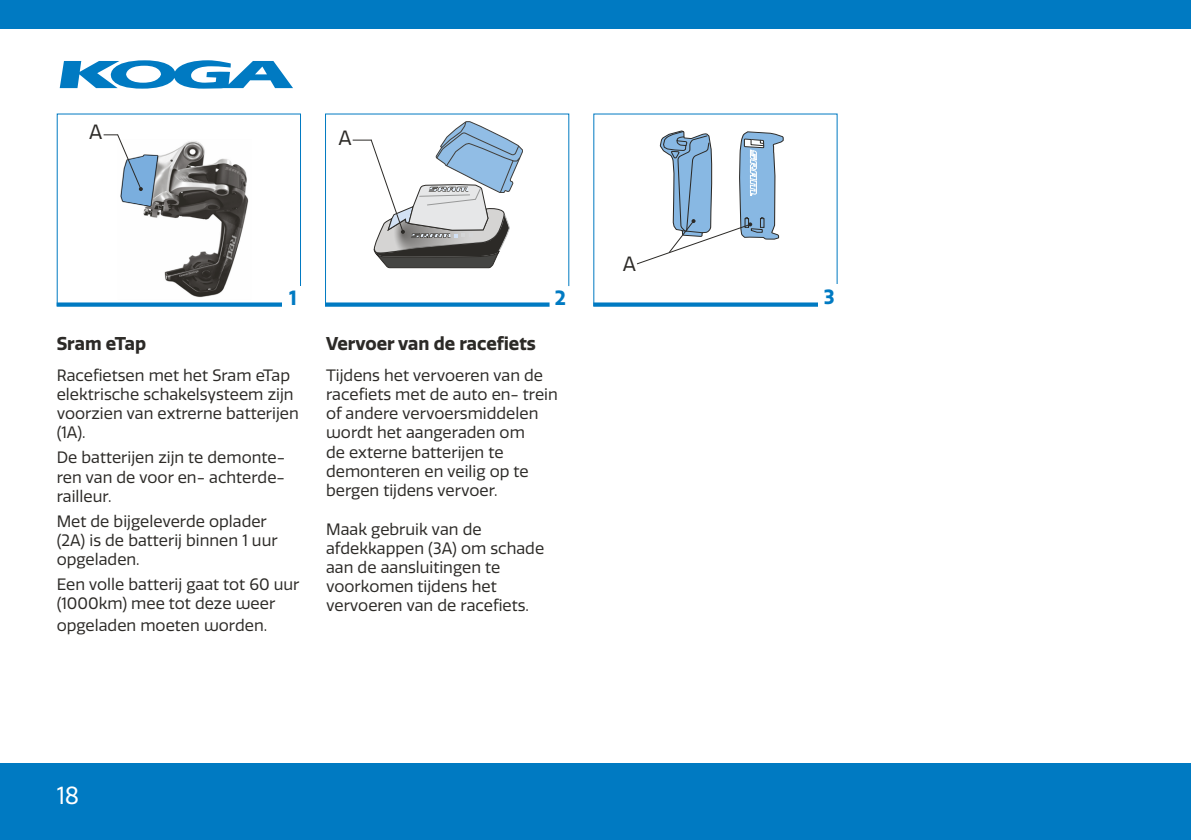
<style>
.page{position:relative;width:1191px;height:840px;background:#fff}
.page>*{position:absolute;margin:0;border:0;box-sizing:border-box;transform-origin:0 0}
.t1{font:24px "Quatro";color:#fff}
.t2{font:20px "Quatro";color:#2c2a27}
.t3{font:700 20px "Quatro";color:#007ac2}
.t4{font:700 18px "Quatro";color:#2c2a27}
.t5{font:16px/19.2px "Quatro";color:#2c2a27}
</style>
<div class="page">
<div style="left:325px;top:113px;width:244px;height:193px;background:#fff;border:1px solid #007ac2"></div>
<svg style="left:353px;top:121px;width:170px;height:148px"></svg>
<svg style="left:636px;top:130px;width:147px;height:135px"></svg>
<img style="left:120px;top:141px;width:129px;height:157px">
<svg style="left:104px;top:134px;width:39px;height:57px"></svg>
<div style="left:0;top:0;width:1191px;height:28px;background:#007ac2"></div>
<div style="left:0;top:763px;width:1191px;height:76px;background:#007ac2"></div>
<svg style="left:60px;top:60px;width:233px;height:29px"></svg>
<svg style="left:57px;top:302px;width:225px;height:4px"></svg>
<svg style="left:325px;top:302px;width:224px;height:4px"></svg>
<svg style="left:593px;top:302px;width:224px;height:4px"></svg>
<div style="left:549px;top:286px;width:23px;height:22px;background:#fff"></div>
<p class="t2" style="left:89px;top:121px;width:15px">A</p>
<p class="t2" style="left:338px;top:126px;width:15px">A</p>
<p class="t2" style="left:622px;top:252px;width:15px">A</p>
<p class="t3" style="left:289px;top:286px;width:9px">1</p>
<p class="t3" style="left:555px;top:286px;width:13px">2</p>
<p class="t3" style="left:823px;top:284px;width:12px">3</p>
<p class="t4" style="left:57px;top:333px;width:91px">Sram eTap</p>
<p class="t5" style="left:57px;top:365px;width:244px">Racefietsen met het Sram eTap elektrische schakelsysteem zijn voorzien van extrerne batterijen (1A).</p>
<p class="t5" style="left:57px;top:448px;width:230px;text-align:justify">De batterijen zijn te demonte&shy;ren van de voor en- achterde&shy;railleur.</p>
<p class="t5" style="left:57px;top:511px;width:222px">Met de bijgeleverde oplader (2A) is de batterij binnen 1 uur opgeladen.</p>
<p class="t5" style="left:57px;top:574px;width:244px">Een volle batterij gaat tot 60 uur (1000km) mee tot deze weer</p>
<p class="t5" style="left:57px;top:615px;width:212px">opgeladen moeten worden.</p>
<p class="t4" style="left:326px;top:333px;width:211px">Vervoer van de racefiets</p>
<p class="t5" style="left:326px;top:365px;width:233px">Tijdens het vervoeren van de racefiets met de auto en- trein of andere vervoersmiddelen wordt het aangeraden om<br>de externe batterijen te demonteren en veilig op te bergen tijdens vervoer.</p>
<p class="t5" style="left:326px;top:519px;width:220px">Maak gebruik van de afdekkappen (3A) om schade aan de aansluitingen te voorkomen tijdens het vervoeren van de racefiets.</p>
<h1 class="t1" style="left:57px;top:781px;width:24px">18</h1>
</div>
